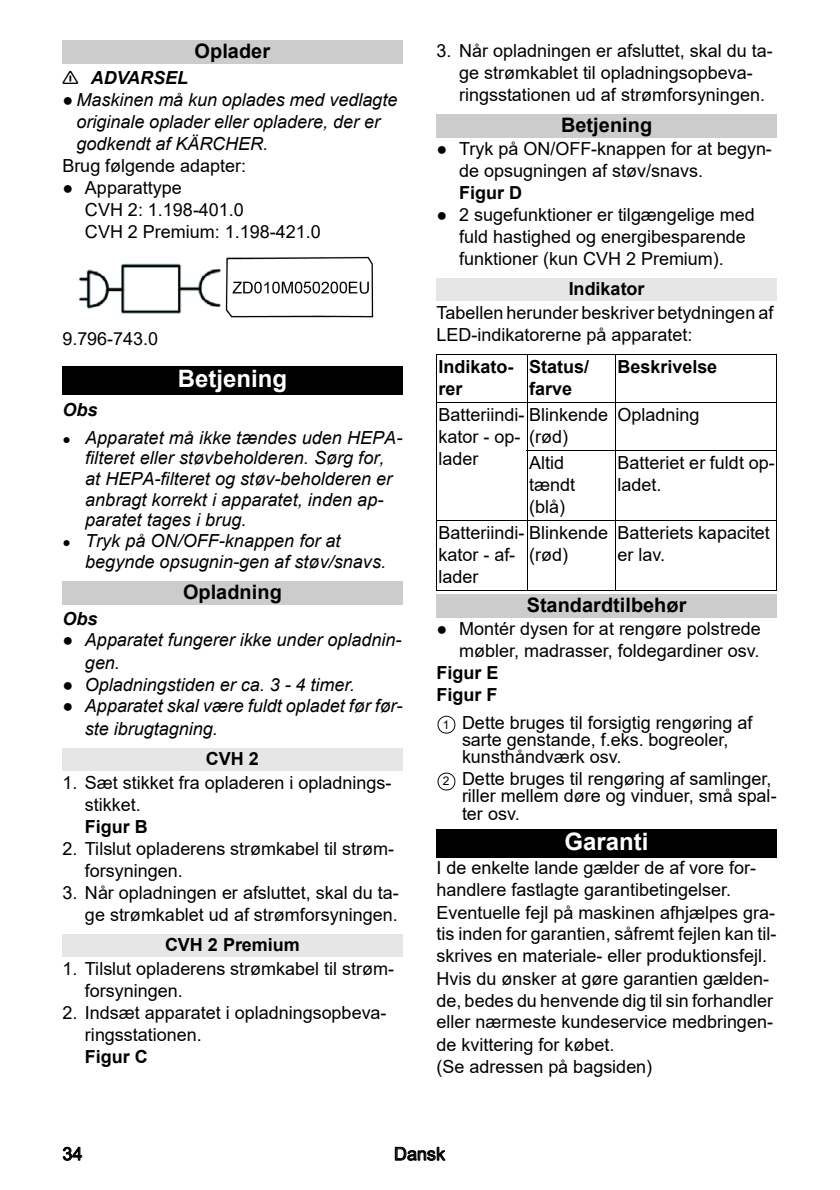
<style>
.page{position:relative;width:840px;height:1190px;background:#fff}
.page>*{position:absolute;margin:0;border:0;box-sizing:border-box;transform-origin:0 0}
.t1{font:700 24px "Arial";color:#fff}
.t2{font:700 20px "Arial";letter-spacing:.005em;color:#000}
.t3{font:18px/22px "Arial";color:#000}
.t4{font:italic 18px/22px "Arial";letter-spacing:.005em;color:#000}
.t5{font:700 18px/22px "Arial";color:#000}
.t6{font:italic 700 18px "Arial";color:#000}
.s1{font-weight:700}
.s2{font-style:normal;font-size:14px}
.s3{font-style:normal}
.s4{font-size:12px}
</style>
<div class="page">
<div style="left:62px;top:40px;width:340px;height:24px;background:#ccc"></div>
<div style="left:62px;top:366px;width:340px;height:28px;background:#000"></div>
<div style="left:62px;top:581px;width:340px;height:24px;background:#ccc"></div>
<div style="left:62px;top:748px;width:340px;height:23px;background:#e6e6e6"></div>
<div style="left:62px;top:934px;width:340px;height:23px;background:#e6e6e6"></div>
<div style="left:437px;top:114px;width:340px;height:24px;background:#ccc"></div>
<div style="left:437px;top:278px;width:340px;height:23px;background:#e6e6e6"></div>
<div style="left:437px;top:594px;width:340px;height:24px;background:#ccc"></div>
<div style="left:437px;top:829px;width:340px;height:29px;background:#000"></div>
<svg style="left:438px;top:716px;width:18px;height:18px"></svg>
<svg style="left:438px;top:773px;width:18px;height:17px"></svg>
<img style="left:79px;top:256px;width:295px;height:62px">
<hr style="left:436px;top:355px;width:1px;height:236px;background:#000">
<hr style="left:527px;top:355px;width:1px;height:236px;background:#000">
<hr style="left:615px;top:355px;width:1px;height:236px;background:#000">
<hr style="left:776px;top:355px;width:1px;height:236px;background:#000">
<hr style="left:436px;top:355px;width:341px;height:1px;background:#000">
<hr style="left:436px;top:403px;width:341px;height:1px;background:#000">
<hr style="left:527px;top:451px;width:250px;height:1px;background:#000">
<hr style="left:436px;top:520px;width:341px;height:1px;background:#000">
<hr style="left:436px;top:591px;width:341px;height:1px;background:#000">
<svg style="left:63px;top:1147px;width:19px;height:14px"></svg>
<svg style="left:395px;top:1147px;width:51px;height:14px"></svg>
<p class="t2" style="left:195px;top:37px;width:77px">Oplader</p>
<p class="t6" style="left:91px;top:65px;width:99px">ADVARSEL</p>
<p class="t4" style="left:77px;top:89px;width:322px;text-indent:-14px"><span class="s1">●</span> Maskinen må kun oplades med vedlagte originale oplader eller opladere, der er godkendt af KÄRCHER.</p>
<p class="t3" style="left:62px;top:154px;width:185px">Brug følgende adapter:</p>
<p class="t3" style="left:85px;top:176px;width:237px;text-indent:-23px">● Apparattype<br>CVH 2: 1.198-401.0<br>CVH 2 Premium: 1.198-421.0</p>
<p class="t3" style="left:62px;top:327px;width:97px">9.796-743.0</p>
<h1 class="t1" style="left:178px;top:361px;width:111px">Betjening</h1>
<p class="t6" style="left:62px;top:398px;width:36px">Obs</p>
<p class="t4" style="left:85px;top:427px;width:319px;line-height:20.6px;text-indent:-23px"><span class="s2">●</span> Apparatet må ikke tændes uden HEPA&shy;filteret eller støvbeholderen. Sørg for, at HEPA-filteret og støv-beholderen er anbragt korrekt i apparatet, inden ap&shy;paratet tages i brug.</p>
<p class="t4" style="left:85px;top:531px;width:302px;line-height:20.8px;text-indent:-23px"><span class="s2">●</span> Tryk på ON/OFF-knappen for at begynde opsugnin-gen af støv/snavs.</p>
<p class="t2" style="left:183px;top:578px;width:100px">Opladning</p>
<p class="t6" style="left:62px;top:606px;width:37px">Obs</p>
<p class="t4" style="left:85px;top:629px;width:318px;text-indent:-23px"><span class="s3">●</span> Apparatet fungerer ikke under opladnin&shy;gen.</p>
<p class="t4" style="left:62px;top:673px;width:294px"><span class="s3">●</span> Opladningstiden er ca. 3 - 4 timer.</p>
<p class="t4" style="left:85px;top:695px;width:319px;text-indent:-23px"><span class="s3">●</span> Apparatet skal være fuldt opladet før før&shy;ste ibrugtagning.</p>
<p class="t5" style="left:206px;top:747px;width:54px">CVH 2</p>
<p class="t3" style="left:85px;top:771px;width:308px;text-indent:-23px">1. Sæt stikket fra opladeren i opladnings&shy;stikket.</p>
<p class="t5" style="left:85px;top:815px;width:65px">Figur B</p>
<p class="t3" style="left:85px;top:837px;width:311px;text-indent:-23px">2. Tilslut opladerens strømkabel til strøm&shy;forsyningen.</p>
<p class="t3" style="left:62px;top:881px;width:338px;text-align:right">3. Når opladningen er afsluttet, skal du ta&shy;ge strømkablet ud af strømforsyningen.</p>
<p class="t5" style="left:165px;top:933px;width:136px">CVH 2 Premium</p>
<p class="t3" style="left:85px;top:957px;width:311px;text-indent:-23px">1. Tilslut opladerens strømkabel til strøm&shy;forsyningen.</p>
<p class="t3" style="left:85px;top:1001px;width:303px;text-indent:-23px">2. Indsæt apparatet i opladningsopbeva&shy;ringsstationen.</p>
<p class="t5" style="left:85px;top:1045px;width:65px">Figur C</p>
<p class="t3" style="left:459px;top:39px;width:315px;text-indent:-23px">3. Når opladningen er afsluttet, skal du ta&shy;ge strømkablet til opladningsopbeva&shy;ringsstationen ud af strømforsyningen.</p>
<p class="t2" style="left:561px;top:111px;width:93px">Betjening</p>
<p class="t3" style="left:459px;top:137px;width:314px;text-indent:-23px">● Tryk på ON/OFF-knappen for at begyn&shy;de opsugningen af støv/snavs.</p>
<p class="t5" style="left:459px;top:182px;width:64px">Figur D</p>
<p class="t3" style="left:459px;top:203px;width:297px;text-indent:-23px">● 2 sugefunktioner er tilgængelige med fuld hastighed og energibesparende funktioner (kun CVH 2 Premium).</p>
<p class="t5" style="left:569px;top:278px;width:77px">Indikator</p>
<p class="t3" style="left:437px;top:301px;width:338px">Tabellen herunder beskriver betydningen af<br>LED-indikatorerne på apparatet:</p>
<p class="t5" style="left:438px;top:356px;width:77px">Indikato&shy;rer</p>
<p class="t5" style="left:529px;top:356px;width:61px">Status/ farve</p>
<p class="t5" style="left:618px;top:356px;width:101px">Beskrivelse</p>
<p class="t3" style="left:438px;top:403px;width:171px">Batteriindi- Blinkende kator - op-<br>lader</p>
<p class="t3" style="left:618px;top:403px;width:83px">Opladning</p>
<p class="t3" style="left:529px;top:425px;width:40px">(rød)</p>
<p class="t3" style="left:529px;top:451px;width:47px">Altid tændt (blå)</p>
<p class="t3" style="left:618px;top:451px;width:159px">Batteriet er fuldt op&shy;ladet.</p>
<p class="t3" style="left:438px;top:521px;width:171px">Batteriindi- Blinkende kator - af-<br>lader</p>
<p class="t3" style="left:618px;top:521px;width:154px">Batteriets kapacitet er lav.</p>
<p class="t3" style="left:529px;top:543px;width:40px">(rød)</p>
<p class="t2" style="left:527px;top:591px;width:161px">Standardtilbehør</p>
<p class="t3" style="left:437px;top:617px;width:326px;text-align:right">● Montér dysen for at rengøre polstrede møbler, madrasser, foldegardiner osv.</p>
<p class="t5" style="left:437px;top:662px;width:63px">Figur E<br>Figur F</p>
<p class="t3" style="left:462px;top:714px;width:292px;line-height:17px;text-indent:-19px"><span class="s4">1</span> Dette bruges til forsigtig rengøring af sarte genstande, f.eks. bogreoler, kunsthåndværk osv.</p>
<p class="t3" style="left:462px;top:771px;width:316px;line-height:17px;text-indent:-19px"><span class="s4">2</span> Dette bruges til rengøring af samlinger, riller mellem døre og vinduer, små spal&shy;ter osv.</p>
<h1 class="t1" style="left:565px;top:825px;width:85px">Garanti</h1>
<p class="t3" style="left:437px;top:857px;width:341px">I de enkelte lande gælder de af vore for&shy;handlere fastlagte garantibetingelser.<br>Eventuelle fejl på maskinen afhjælpes gra&shy;tis inden for garantien, såfremt fejlen kan til&shy;skrives en materiale- eller produktionsfejl.<br>Hvis du ønsker at gøre garantien gælden&shy;de, bedes du henvende dig til sin forhandler eller nærmeste kundeservice medbringen&shy;de kvittering for købet.<br>(Se adressen på bagsiden)</p>
</div>
